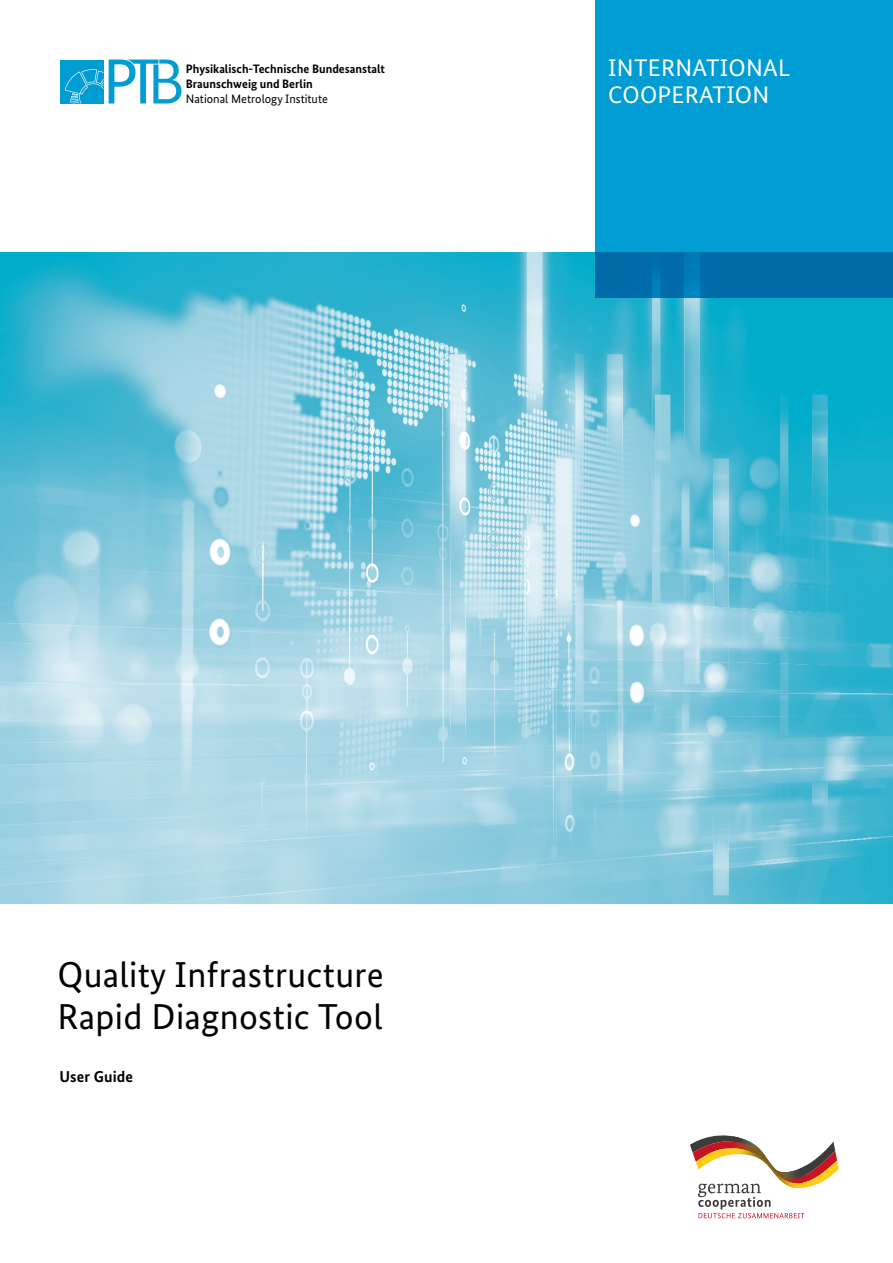
<style>
.page{position:relative;width:893px;height:1263px;background:#fff}
.page>*{position:absolute;margin:0;border:0;box-sizing:border-box;transform-origin:0 0}
.Headline{font:36px "Bundes Sans";letter-spacing:.01em;color:#000}
.t1{font:24px/27px "Bundes Sans";letter-spacing:.01em;color:#fff}
.Regionenzeile{font:700 15.75px "Bundes Sans";letter-spacing:.01em;color:#000}
.t2{font:700 12.15px/15.3px "Bundes Sans";color:#000}
.t3{font:12.15px "Bundes Sans";color:#000}
</style>
<div class="page">
<img style="left:0;top:252px;width:893px;height:651px">
<svg style="left:690px;top:1135px;width:149px;height:83px"></svg>
<div style="left:60px;top:60px;width:44px;height:44px;background:#009dd4"></div>
<svg style="left:65px;top:60px;width:116px;height:44px"></svg>
<svg style="left:595px;top:0;width:298px;height:298px;background:#0095cd"></svg>
<p class="t2" style="left:186px;top:61px;width:201px">Physikalisch-Technische Bundesanstalt<br>Braunschweig und Berlin</p>
<p class="t3" style="left:186px;top:92px;width:144px">National Metrology Institute</p>
<h2 class="t1" style="left:608px;top:54px;width:183px">INTERNATIONAL<br>COOPERATION</h2>
<h1 class="Headline" style="left:57px;top:952px;width:328px">Quality Infrastructure</h1>
<h1 class="Headline" style="left:57px;top:994px;width:327px">Rapid Diagnostic Tool</h1>
<h2 class="Regionenzeile" style="left:60px;top:1066px;width:75px">User Guide</h2>
</div>
